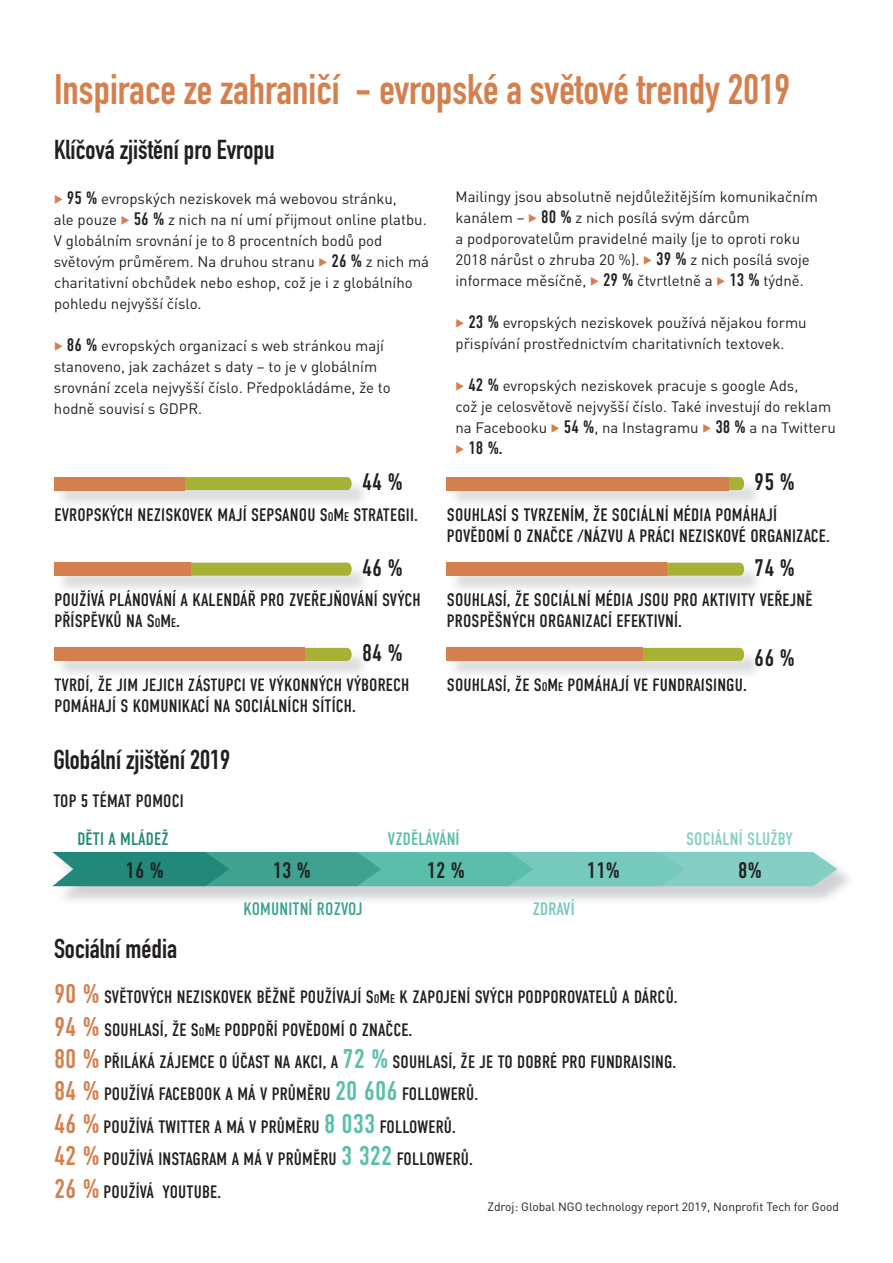
<style>
.page{position:relative;width:893px;height:1263px;background:#fff}
.page>*{position:absolute;margin:0;border:0;box-sizing:border-box;transform-origin:0 0}
.t1{font:700 42px "DIN Condensed";color:#d4804e}
.t2{font:700 27px "DIN Condensed";color:#231f20}
.t3{font:24px "DIN Condensed";color:#231f20}
.t4{font:22.5px "DIN Condensed";color:#231f20}
.t5{font:18px/32.4px "DIN Condensed";letter-spacing:.01em;color:#231f20}
.t6{font:18px "DIN Condensed";letter-spacing:.01em;color:#3fa291}
.t7{font:18px "DIN Condensed";letter-spacing:.01em;color:#84cec4}
.t8{font:18px "DIN Condensed";letter-spacing:.01em;color:#228879}
.t9{font:18px "DIN Condensed";letter-spacing:.01em;color:#5abeaa}
.t10{font:18px "DIN Condensed";letter-spacing:.01em;color:#75c9bd}
.t11{font:15px/21px "DIN Pro";color:#231f20}
.t12{font:12px "DIN Pro";color:#231f20}
.s1{color:#d4804e}
.s2{font-family:"DIN Condensed";font-size:18px}
.s3{font-style:inherit}
.s4{font-size:12.6px}
.s5{font-size:27px;color:#d4804e}
.s6{font-size:27px;color:#5abeaa}
</style>
<div class="page">
<svg style="left:52px;top:852px;width:785px;height:34px;background:#5bb4a6"></svg>
<img style="left:449px;top:675px;width:81px;height:5px">
<img style="left:535px;top:678px;width:23px;height:2px">
<img style="left:563px;top:675px;width:183px;height:5px">
<svg style="left:643px;top:648px;width:101px;height:13px"></svg>
<div style="left:446px;top:648px;width:197px;height:13px;background:#d4804e"></div>
<img style="left:449px;top:590px;width:314px;height:5px">
<svg style="left:667px;top:563px;width:77px;height:13px"></svg>
<div style="left:446px;top:563px;width:221px;height:13px;background:#d4804e"></div>
<img style="left:449px;top:482px;width:308px;height:21px">
<img style="left:449px;top:505px;width:314px;height:4px">
<svg style="left:729px;top:477px;width:15px;height:13px"></svg>
<div style="left:446px;top:477px;width:283px;height:13px;background:#d4804e"></div>
<img style="left:56px;top:590px;width:313px;height:5px">
<svg style="left:191px;top:563px;width:161px;height:13px;background:#a9b23b"></svg>
<div style="left:54px;top:563px;width:137px;height:13px;background:#d4804e"></div>
<img style="left:56px;top:485px;width:308px;height:19px">
<img style="left:56px;top:505px;width:259px;height:4px">
<svg style="left:321px;top:508px;width:49px;height:1px"></svg>
<svg style="left:185px;top:477px;width:167px;height:13px;background:#a7b138"></svg>
<div style="left:54px;top:477px;width:131px;height:13px;background:#d4804e"></div>
<img style="left:56px;top:675px;width:312px;height:5px">
<svg style="left:304px;top:648px;width:48px;height:13px"></svg>
<div style="left:54px;top:648px;width:250px;height:13px;background:#d4804e"></div>
<h1 class="t1" style="left:54px;top:61px;width:738px">Inspirace ze zahraničí - evropské a světové trendy 2019</h1>
<h2 class="t2" style="left:54px;top:131px;width:222px">Klíčová zjištění pro Evropu</h2>
<p class="t11" style="left:54px;top:188px;width:377px"><span class="s1">◆</span> <span class="s2">95 %</span> evropských neziskovek má webovou stránku,<br>ale pouze <span class="s1">◆</span> <span class="s2">56 %</span> z nich na ní umí přijmout online platbu.<br>V globálním srovnání je to 8 procentních bodů pod světovým průměrem. Na druhou stranu <span class="s1">◆</span> <span class="s2">26 %</span> z nich má charitativní obchůdek nebo eshop, což je i z globálního pohledu nejvyšší číslo.</p>
<p class="t11" style="left:54px;top:335px;width:338px"><span class="s1">◆</span> <span class="s2">86 %</span> evropských organizací s web stránkou mají stanoveno, jak zacházet s daty – to je v globálním srovnání zcela nejvyšší číslo. Předpokládáme, že to hodně souvisí s GDPR.</p>
<p class="t11" style="left:455px;top:186px;width:364px">Mailingy jsou absolutně nejdůležitějším komunikačním kanálem – <span class="s1">◆</span> <span class="s2">80 %</span> z nich posílá svým dárcům<br>a podporovatelům pravidelné maily (je to oproti roku 2018 nárůst o zhruba 20 %). <span class="s1">◆</span> <span class="s2">39 %</span> z nich posílá svoje informace měsíčně, <span class="s1">◆</span> <span class="s2">29 %</span> čtvrtletně a <span class="s1">◆</span> <span class="s2">13 %</span> týdně.</p>
<p class="t11" style="left:455px;top:312px;width:353px"><span class="s1">◆</span> <span class="s2">23 %</span> evropských neziskovek používá nějakou formu přispívání prostřednictvím charitativních textovek.</p>
<p class="t11" style="left:455px;top:375px;width:382px"><span class="s1">◆</span> <span class="s2">42 %</span> evropských neziskovek pracuje s google Ads,<br>což je celosvětově nejvyšší číslo. Také investují do reklam na Facebooku <span class="s1">◆</span> <span class="s2">54 %</span>, na Instagramu <span class="s1">◆</span> <span class="s2">38 %</span> a na Twitteru</p>
<p class="t5" style="left:455px;top:432px;width:49px"><span class="s1">◆</span> 18 %.</p>
<h3 class="t3" style="left:362px;top:468px;width:42px">44 %</h3>
<h3 class="t3" style="left:754px;top:468px;width:42px">95 %</h3>
<p class="t5" style="left:54px;top:499px;width:365px">EVROPSKÝCH NEZISKOVEK MAJÍ SEPSANOU <span class="s3">S</span><span class="s4">O</span><span class="s3">M</span><span class="s4">E</span> STRATEGII.</p>
<p class="t5" style="left:447px;top:505px;width:384px;line-height:21px">SOUHLASÍ S TVRZENÍM, ŽE SOCIÁLNÍ MÉDIA POMÁHAJÍ<br>POVĚDOMÍ O ZNAČCE /NÁZVU A PRÁCI NEZISKOVÉ ORGANIZACE.</p>
<h3 class="t3" style="left:362px;top:554px;width:42px">46 %</h3>
<h3 class="t3" style="left:754px;top:554px;width:42px">74 %</h3>
<p class="t5" style="left:54px;top:589px;width:368px;line-height:21px">POUŽÍVÁ PLÁNOVÁNÍ A KALENDÁŘ PRO ZVEŘEJŇOVÁNÍ SVÝCH<br>PŘÍSPĚVKŮ NA <span class="s3">S</span><span class="s4">O</span><span class="s3">M</span><span class="s4">E</span>.</p>
<p class="t5" style="left:447px;top:590px;width:367px;line-height:21px">SOUHLASÍ, ŽE SOCIÁLNÍ MÉDIA JSOU PRO AKTIVITY VEŘEJNĚ<br>PROSPĚŠNÝCH ORGANIZACÍ EFEKTIVNÍ.</p>
<h3 class="t3" style="left:362px;top:639px;width:42px">84 %</h3>
<h3 class="t3" style="left:754px;top:644px;width:42px">66 %</h3>
<p class="t5" style="left:54px;top:675px;width:356px;line-height:21px">TVRDÍ, ŽE JIM JEJICH ZÁSTUPCI VE VÝKONNÝCH VÝBORECH<br>POMÁHAJÍ S KOMUNIKACÍ NA SOCIÁLNÍCH SÍTÍCH.</p>
<h2 class="t2" style="left:53px;top:741px;width:178px">Globální zjištění 2019</h2>
<p class="t5" style="left:54px;top:785px;width:132px">TOP 5 TÉMAT POMOCI</p>
<p class="t5" style="left:447px;top:669px;width:301px">SOUHLASÍ, ŽE <span class="s3">S</span><span class="s4">O</span><span class="s3">M</span><span class="s4">E</span> POMÁHAJÍ VE FUNDRAISINGU.</p>
<p class="t8" style="left:77px;top:829px;width:93px">DĚTI A MLÁDEŽ</p>
<p class="t9" style="left:388px;top:829px;width:73px">VZDĚLÁVÁNÍ</p>
<p class="t7" style="left:686px;top:829px;width:108px">SOCIÁLNÍ SLUŽBY</p>
<h3 class="t4" style="left:126px;top:858px;width:40px">16 %</h3>
<h3 class="t4" style="left:273px;top:858px;width:40px">13 %</h3>
<h3 class="t4" style="left:427px;top:858px;width:40px">12 %</h3>
<h3 class="t4" style="left:587px;top:858px;width:34px">11%</h3>
<h3 class="t4" style="left:738px;top:858px;width:25px">8%</h3>
<h2 class="t2" style="left:54px;top:930px;width:125px">Sociální média</h2>
<p class="t6" style="left:244px;top:898px;width:121px">KOMUNITNÍ ROZVOJ</p>
<p class="t10" style="left:533px;top:898px;width:43px">ZDRAVÍ</p>
<p class="t5" style="left:54px;top:981px;width:625px"><span class="s5">90 %</span> SVĚTOVÝCH NEZISKOVEK BĚŽNĚ POUŽÍVAJÍ <span class="s3">S</span><span class="s4">O</span><span class="s3">M</span><span class="s4">E</span> K ZAPOJENÍ SVÝCH PODPOROVATELŮ A DÁRCŮ.<br><span class="s5">94 %</span> SOUHLASÍ, ŽE <span class="s3">S</span><span class="s4">O</span><span class="s3">M</span><span class="s4">E</span> PODPOŘÍ POVĚDOMÍ O ZNAČCE.<br><span class="s5">80 %</span> PŘILÁKÁ ZÁJEMCE O ÚČAST NA AKCI, A <span class="s6">72 %</span> SOUHLASÍ, ŽE JE TO DOBRÉ PRO FUNDRAISING.<br><span class="s5">84 %</span> POUŽÍVÁ FACEBOOK A MÁ V PRŮMĚRU <span class="s6">20 606</span> FOLLOWERŮ.<br><span class="s5">46 %</span> POUŽÍVÁ TWITTER A MÁ V PRŮMĚRU <span class="s6">8 033</span> FOLLOWERŮ.<br><span class="s5">42 %</span> POUŽÍVÁ INSTAGRAM A MÁ V PRŮMĚRU <span class="s6">3 322</span> FOLLOWERŮ.<br><span class="s5">26 %</span> POUŽÍVÁ YOUTUBE.</p>
<p class="t12" style="left:487px;top:1198px;width:353px">Zdroj: Global NGO technology report 2019, Nonprofit Tech for Good</p>
</div>
